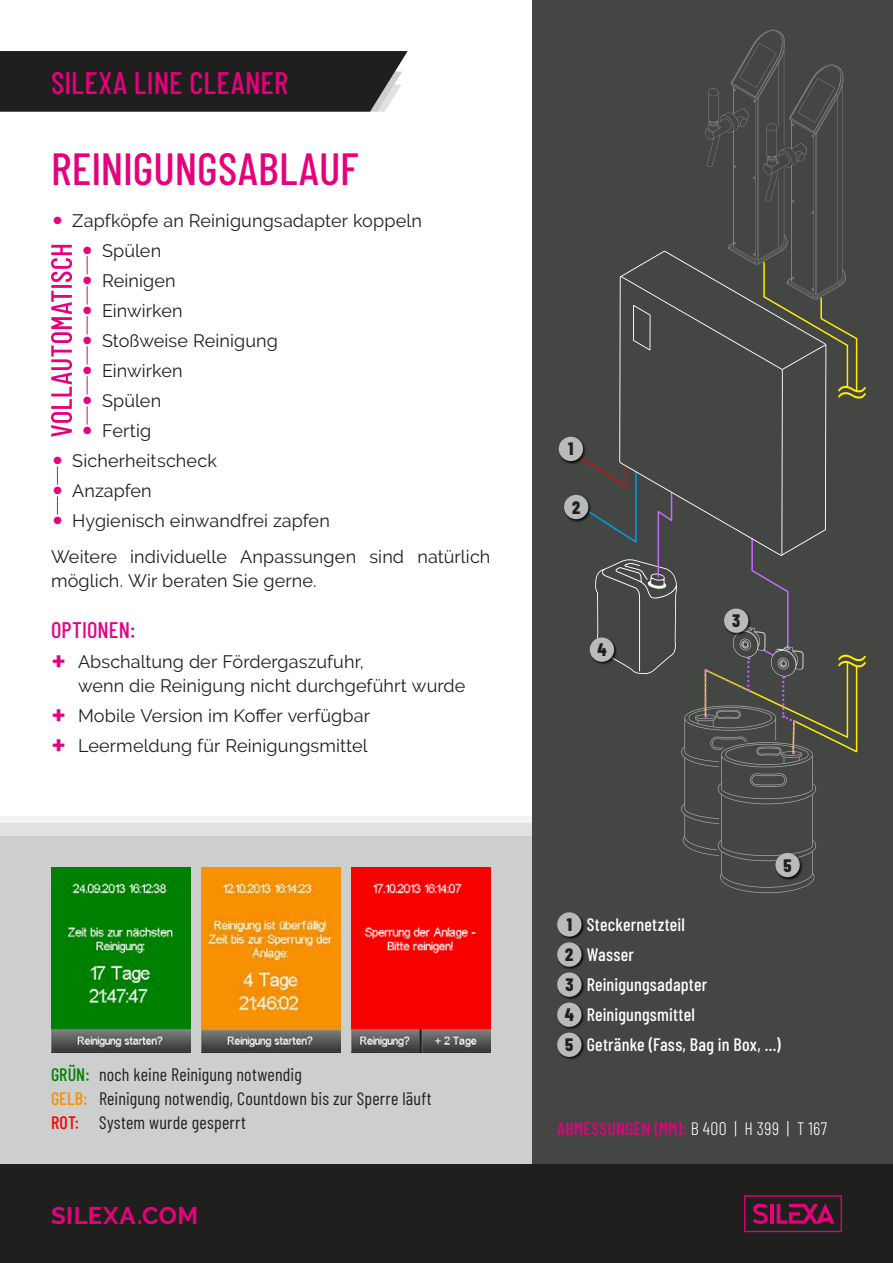
<style>
.page{position:relative;width:893px;height:1263px;background:#fff}
.page>*{position:absolute;margin:0;border:0;box-sizing:border-box;transform-origin:0 0}
.t1{font:500 45px "Barlow Condensed";letter-spacing:.005em;color:#e6007c}
.t2{font:500 31.05px "Barlow Condensed";letter-spacing:.01em;color:#e6007c}
.t3{font:700 24px "Raleway";letter-spacing:.02em;color:#e6007c}
.t4{font:500 22.5px "Barlow Condensed";letter-spacing:.005em;color:#e70081}
.t5{font:18px/36px "Raleway";letter-spacing:.005em;color:#1f201e}
.t6{font:18px/24px "Barlow Condensed";letter-spacing:.01em;color:#1f201e}
.t7{font:500 18px/30px "Barlow Condensed";letter-spacing:.01em;color:#fff}
.t8{font:500 18px "Barlow Condensed";letter-spacing:.01em;color:#e70081}
.t9{font:800 18px/30px "Barlow Condensed";color:#1f201e;text-align:justify}
.s1{font-weight:700;font-size:36px;color:#e70081}
.s2{font-weight:600;font-size:36px;color:#e70081}
.s3{font-weight:500;color:#008000}
.s4{font-weight:500;color:#f89000}
.s5{font-weight:500;color:#f80000}
.s6{font-weight:300;color:#fff}
</style>
<div class="page">
<div style="left:0;top:836px;width:893px;height:328px;background:#cdcece"></div>
<div style="left:0;top:823px;width:893px;height:13px;background:#e0e1e1"></div>
<div style="left:0;top:817px;width:893px;height:6px;background:#f3f4f4"></div>
<div style="left:533px;top:0;width:360px;height:1164px;background:#444644"></div>
<div style="left:0;top:1164px;width:893px;height:99px;background:#1f201e"></div>
<svg style="left:744px;top:1195px;width:98px;height:37px"></svg>
<div style="left:0;top:51px;width:408px;height:61px;background:#1f201e"></div>
<svg style="left:87px;top:256px;width:1px;height:18px"></svg>
<svg style="left:87px;top:286px;width:1px;height:18px"></svg>
<svg style="left:87px;top:316px;width:1px;height:18px"></svg>
<svg style="left:87px;top:346px;width:1px;height:19px"></svg>
<svg style="left:87px;top:376px;width:1px;height:19px"></svg>
<svg style="left:87px;top:406px;width:1px;height:19px"></svg>
<svg style="left:57px;top:466px;width:1px;height:19px"></svg>
<svg style="left:57px;top:496px;width:1px;height:19px"></svg>
<div style="left:557px;top:912px;width:28px;height:28px;background:#000;opacity:.8"></div>
<div style="left:557px;top:912px;width:24px;height:25px;background:#b9bbbb;border-radius:50%"></div>
<div style="left:557px;top:942px;width:28px;height:28px;background:#000;opacity:.8"></div>
<div style="left:557px;top:942px;width:24px;height:25px;background:#b9bbbb;border-radius:50%"></div>
<div style="left:557px;top:972px;width:28px;height:28px;background:#000;opacity:.8"></div>
<div style="left:557px;top:972px;width:24px;height:25px;background:#b9bbbb;border-radius:50%"></div>
<div style="left:557px;top:1002px;width:28px;height:28px;background:#000;opacity:.8"></div>
<div style="left:557px;top:1002px;width:24px;height:25px;background:#b9bbbb;border-radius:50%"></div>
<div style="left:556px;top:1032px;width:29px;height:28px;background:#000;opacity:.8"></div>
<div style="left:557px;top:1032px;width:24px;height:25px;background:#b9bbbb;border-radius:50%"></div>
<div style="left:564px;top:494px;width:28px;height:28px;background:#000;opacity:.8"></div>
<div style="left:564px;top:495px;width:24px;height:24px;background:#b9bbbb;border-radius:50%"></div>
<div style="left:558px;top:436px;width:28px;height:28px;background:#000;opacity:.8"></div>
<div style="left:559px;top:437px;width:24px;height:24px;background:#b9bbbb;border-radius:50%"></div>
<svg style="left:51px;top:245px;width:21px;height:192px"></svg>
<img style="left:51px;top:867px;width:139px;height:185px">
<img style="left:201px;top:867px;width:139px;height:185px">
<img style="left:351px;top:867px;width:139px;height:185px">
<svg style="left:619px;top:251px;width:207px;height:198px"></svg>
<svg style="left:569px;top:449px;width:297px;height:444px"></svg>
<svg style="left:705px;top:30px;width:161px;height:369px"></svg>
<h2 class="t2" style="left:51px;top:60px;width:239px">SILEXA LINE CLEANER</h2>
<h1 class="t1" style="left:51px;top:137px;width:309px">REINIGUNGSABLAUF</h1>
<p class="t5" style="left:51px;top:203px;width:372px"><span class="s1">•</span> Zapfköpfe an Reinigungsadapter koppeln</p>
<p class="t5" style="left:81px;top:233px;width:82px"><span class="s1">•</span> Spülen</p>
<p class="t5" style="left:81px;top:263px;width:96px"><span class="s1">•</span> Reinigen</p>
<p class="t5" style="left:81px;top:293px;width:103px"><span class="s1">•</span> Einwirken</p>
<p class="t5" style="left:81px;top:323px;width:199px"><span class="s1">•</span> Stoßweise Reinigung</p>
<p class="t5" style="left:81px;top:353px;width:103px"><span class="s1">•</span> Einwirken</p>
<p class="t5" style="left:81px;top:383px;width:82px"><span class="s1">•</span> Spülen</p>
<p class="t5" style="left:81px;top:413px;width:72px"><span class="s1">•</span> Fertig</p>
<p class="t5" style="left:51px;top:443px;width:167px"><span class="s1">•</span> Sicherheitscheck</p>
<p class="t5" style="left:51px;top:473px;width:102px"><span class="s1">•</span> Anzapfen</p>
<p class="t5" style="left:51px;top:503px;width:441px"><span class="s1">•</span> Hygienisch einwandfrei zapfen<br>Weitere individuelle Anpassungen sind natürlich</p>
<p class="t5" style="left:51px;top:563px;width:267px">möglich. Wir beraten Sie gerne.</p>
<p class="t4" style="left:51px;top:613px;width:86px">OPTIONEN:</p>
<p class="t5" style="left:78px;top:649px;width:389px;line-height:24px;text-indent:-27px"><span class="s2">+</span> Abschaltung der Fördergaszufuhr,<br>wenn die Reinigung nicht durchgeführt wurde</p>
<p class="t5" style="left:51px;top:700px;width:321px;line-height:30px"><span class="s2">+</span> Mobile Version im Koffer verfügbar <span class="s2">+</span> Leermeldung für Reinigungsmittel</p>
<p class="t6" style="left:51px;top:1061px;width:382px"><span class="s3">GRÜN:</span> noch keine Reinigung notwendig<br><span class="s4">GELB:</span> Reinigung notwendig, Countdown bis zur Sperre läuft<br><span class="s5">ROT:</span> System wurde gesperrt</p>
<h3 class="t3" style="left:51px;top:1201px;width:149px">SILEXA.COM</h3>
<p class="t9" style="left:568px;top:433px;width:7px">1</p>
<p class="t9" style="left:572px;top:491px;width:10px">2</p>
<p class="t9" style="left:597px;top:634px;width:11px">4</p>
<p class="t9" style="left:732px;top:605px;width:10px">3</p>
<p class="t9" style="left:783px;top:849px;width:10px">5</p>
<p class="t9" style="left:565px;top:909px;width:11px">1<br>2<br>3<br>4<br>5</p>
<p class="t7" style="left:587px;top:908px;width:195px">Steckernetzteil<br>Wasser<br>Reinigungsadapter<br>Reinigungsmittel<br>Getränke (Fass, Bag in Box, ...)</p>
<p class="t8" style="left:557px;top:1116px;width:272px">ABMESSUNGEN (MM): <span class="s6">B 400 | H 399 | T 167</span></p>
</div>
